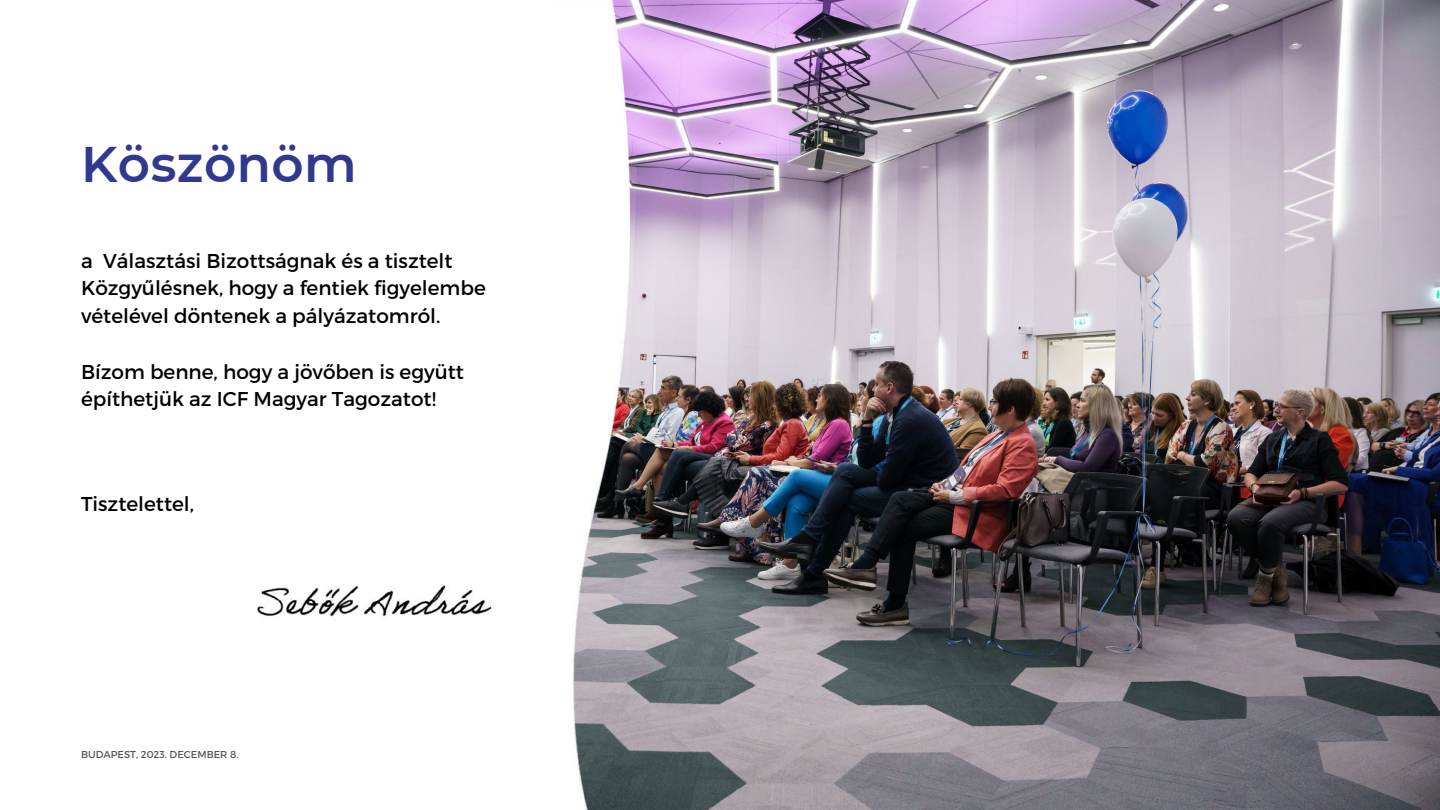
<style>
.page{position:relative;width:1440px;height:810px;background:#fff}
.page>*{position:absolute;margin:0;border:0;box-sizing:border-box;transform-origin:0 0}
.t1{font:600 50px "Montserrat";letter-spacing:.01em;color:#30398d}
.t2{font:20px/27.8px "Montserrat";color:#000}
.t3{font:10px "Montserrat";color:#53565a}
</style>
<div class="page">
<img style="left:630px;top:0;width:810px;height:810px">
<img style="left:573px;top:0;width:57px;height:810px">
<img style="left:256px;top:585px;width:236px;height:32px">
<h1 class="t1" style="left:81px;top:129px;width:277px">Köszönöm</h1>
<p class="t2" style="left:81px;top:247px;width:406px">a Választási Bizottságnak és a tisztelt<br>Közgyűlésnek, hogy a fentiek figyelembe vételével döntenek a pályázatomról.</p>
<p class="t2" style="left:81px;top:358px;width:385px">Bízom benne, hogy a jövőben is együtt építhetjük az ICF Magyar Tagozatot!</p>
<p class="t2" style="left:81px;top:490px;width:115px">Tisztelettel,</p>
<p class="t3" style="left:81px;top:749px;width:159px">BUDAPEST, 2023. DECEMBER 8.</p>
</div>
